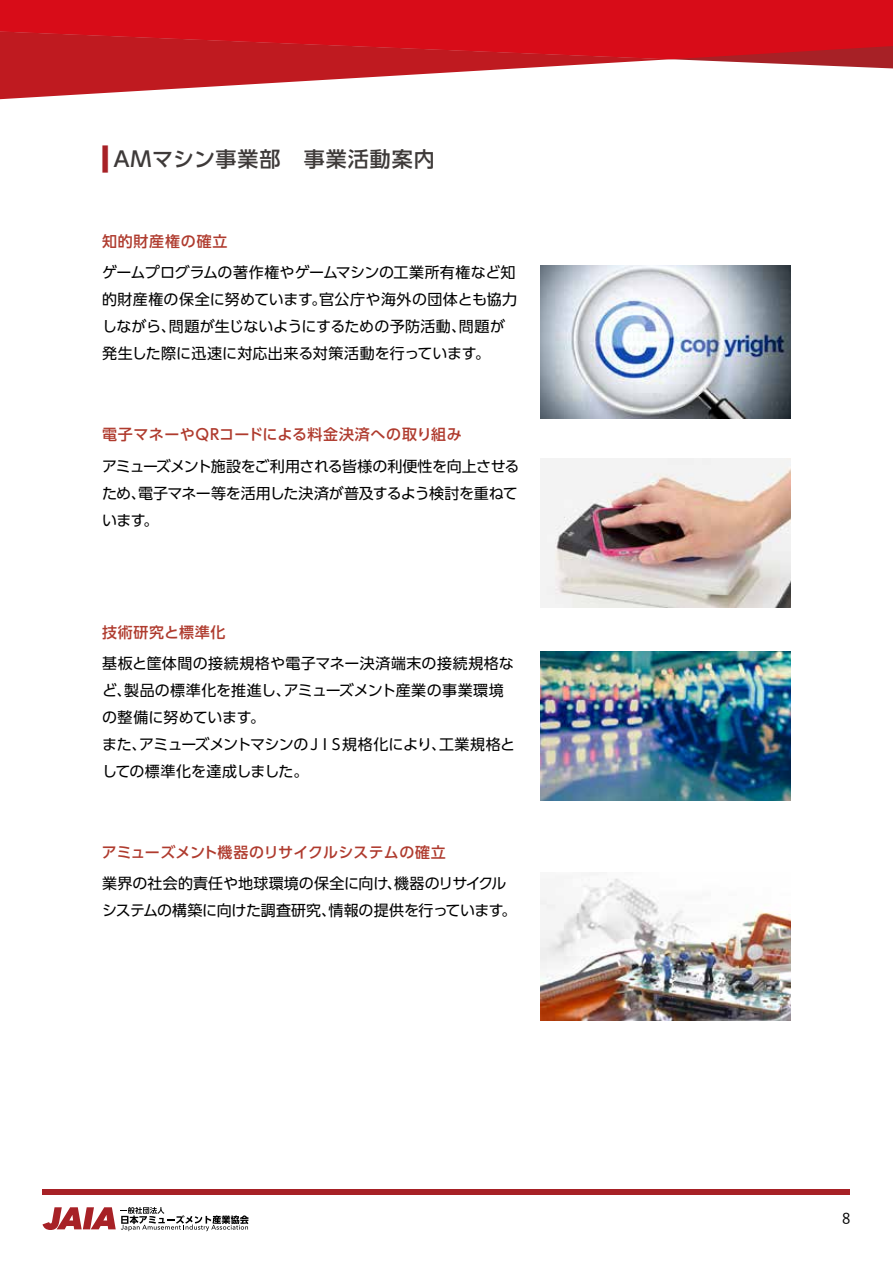
<style>
.page{position:relative;width:893px;height:1263px;background:#fff}
.page>*{position:absolute;margin:0;border:0;box-sizing:border-box;transform-origin:0 0}
.t1{font:500 21px "UD Shin Go Pro";letter-spacing:.05em;color:#3e3a39}
.t2{font:15px/27px "UD Shin Go Pro";letter-spacing:-.005em;color:#000}
.t3{font:500 15px "UD Shin Go Pro";letter-spacing:.03em;color:#af3b2e}
.t4{font:500 15px "UD Shin Go Pro";letter-spacing:.005em;color:#af3b2e}
.t5{font:500 15px "UD Shin Go Pro";letter-spacing:.05em;color:#af3b2e}
.t6{font:500 15px "Yu Go";color:#000}
.s1{font-size:31.5px;color:#a72126}
</style>
<div class="page">
<svg style="left:43px;top:1207px;width:206px;height:24px"></svg>
<div style="left:43px;top:1189px;width:807px;height:6px;background:#a72126"></div>
<svg style="left:671px;top:59px;width:222px;height:10px"></svg>
<svg style="left:0;top:59px;width:671px;height:41px"></svg>
<svg style="left:0;top:0;width:893px;height:59px;background:#d20f19"></svg>
<img style="left:540px;top:265px;width:251px;height:153px">
<img style="left:540px;top:458px;width:251px;height:149px">
<img style="left:540px;top:652px;width:251px;height:148px">
<img style="left:540px;top:873px;width:251px;height:148px">
<h1 class="t1" style="left:102px;top:142px;width:334px"><span class="s1">■</span> ＡＭマシン事業部　事業活動案内</h1>
<p class="t5" style="left:102px;top:229px;width:127px">知的財産権の確立</p>
<p class="t2" style="left:102px;top:259px;width:417px">ゲームプログラムの著作権やゲームマシンの工業所有権など知的財産権の保全に努めています。官公庁や海外の団体とも協力しながら、問題が生じないようにするための予防活動、問題が発生した際に迅速に対応出来る対策活動を行っています。</p>
<p class="t3" style="left:102px;top:422px;width:361px">電子マネーやＱＲコードによる料金決済への取り組み</p>
<p class="t2" style="left:102px;top:452px;width:419px;text-align:justify">アミューズメント施設をご利用される皆様の利便性を向上させるため、電子マネー等を活用した決済が普及するよう検討を重ねています。</p>
<p class="t5" style="left:102px;top:620px;width:125px">技術研究と標準化</p>
<p class="t2" style="left:102px;top:649px;width:415px">基板と筐体間の接続規格や電子マネー決済端末の接続規格など、製品の標準化を推進し、アミューズメント産業の事業環境の整備に努めています。<br>また、アミューズメントマシンのＪＩＳ規格化により、工業規格としての標準化を達成しました。</p>
<p class="t4" style="left:102px;top:840px;width:346px">アミューズメント機器のリサイクルシステムの確立</p>
<p class="t2" style="left:102px;top:870px;width:416px">業界の社会的責任や地球環境の保全に向け、機器のリサイクルシステムの構築に向けた調査研究、情報の提供を行っています。</p>
<p class="t6" style="left:842px;top:1204px;width:10px">8</p>
</div>
